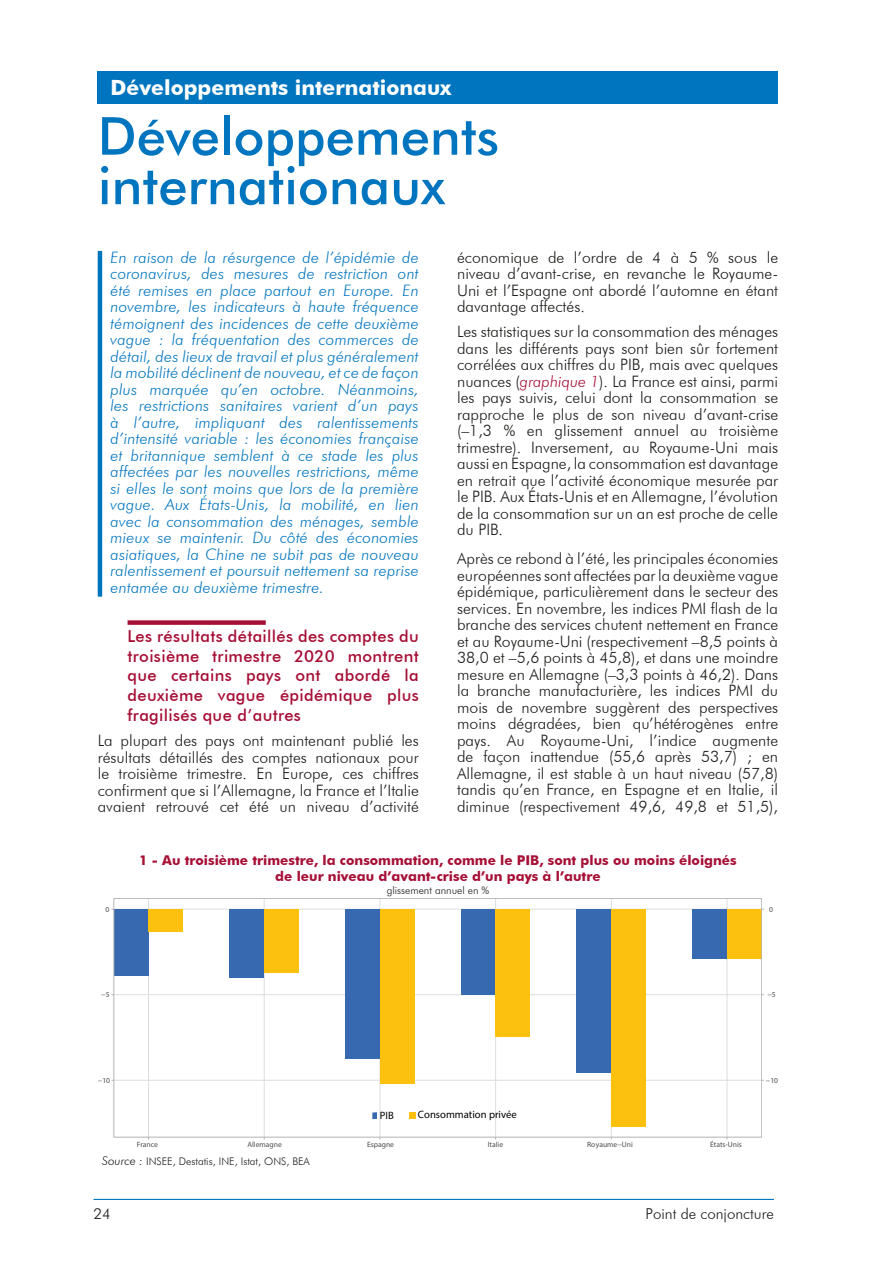
<style>
.page{position:relative;width:893px;height:1263px;background:#fff}
.page>*{position:absolute;margin:0;border:0;box-sizing:border-box;transform-origin:0 0}
.t1{font:500 52.5px/49.5px "Futura BT";color:#0075bf}
.t2{font:700 21px "Futura BT";color:#fff}
.t3{font:500 16.5px/19.8px "Futura BT";letter-spacing:.02em;color:#a60f36;text-align:justify}
.t4{font:300 15.75px/16.5px "Futura BT";color:#1d1d1b;text-align:justify}
.t5{font:italic 300 15.75px/16.5px "Futura BT";letter-spacing:.01em;color:#0075bf;text-align:justify}
.t6{font:300 15px "Futura BT";color:#1d1d1b}
.t7{font:700 13.5px/16.2px "Futura BT";color:#a60f36;text-align:center}
.t8{font:10.65px "Helvetica";color:#020203}
.t9{font:300 10.5px "Futura BT";color:#1d1d1b}
.t10{font:7.65px "Helvetica";color:#4e4e4e}
.s1{font-style:italic;color:#a60f36}
.s2{font-style:italic;font-size:12px}
</style>
<div class="page">
<div style="left:98px;top:71px;width:680px;height:32px;background:#0075bf"></div>
<hr style="left:94px;top:1199px;width:680px;height:1px;background:#0075bf">
<hr style="left:98px;top:251px;width:4px;height:346px;background:#0075bf">
<div style="left:128px;top:620px;width:138px;height:5px;background:#a60f36"></div>
<hr style="left:727px;top:898px;width:1px;height:239px;background:#ddd">
<hr style="left:611px;top:898px;width:1px;height:239px;background:#ddd">
<hr style="left:495px;top:898px;width:1px;height:239px;background:#ddd">
<hr style="left:380px;top:898px;width:1px;height:239px;background:#ddd">
<hr style="left:264px;top:898px;width:1px;height:239px;background:#ddd">
<hr style="left:148px;top:898px;width:1px;height:239px;background:#ddd">
<hr style="left:114px;top:909px;width:648px;height:1px;background:#ddd">
<hr style="left:114px;top:994px;width:648px;height:1px;background:#ddd">
<hr style="left:114px;top:1080px;width:648px;height:1px;background:#ddd">
<div style="left:114px;top:909px;width:35px;height:67px;background:#3769b1"></div>
<div style="left:149px;top:909px;width:34px;height:22px;background:#fcc00e"></div>
<div style="left:229px;top:909px;width:35px;height:69px;background:#3769b1"></div>
<div style="left:264px;top:909px;width:35px;height:64px;background:#fcc00e"></div>
<div style="left:345px;top:909px;width:35px;height:149px;background:#3769b1"></div>
<div style="left:380px;top:909px;width:35px;height:175px;background:#fcc00e"></div>
<div style="left:461px;top:909px;width:35px;height:86px;background:#3769b1"></div>
<div style="left:496px;top:909px;width:34px;height:127px;background:#fcc00e"></div>
<div style="left:577px;top:909px;width:34px;height:164px;background:#3769b1"></div>
<div style="left:611px;top:909px;width:35px;height:217px;background:#fcc00e"></div>
<div style="left:692px;top:909px;width:35px;height:50px;background:#3769b1"></div>
<div style="left:727px;top:909px;width:35px;height:50px;background:#fcc00e"></div>
<div style="left:114px;top:898px;width:648px;height:239px;border:1px solid #b4b3b3"></div>
<svg style="left:372px;top:1112px;width:5px;height:7px"></svg>
<div style="left:409px;top:1112px;width:6px;height:7px;background:#fcc00e"></div>
<h2 class="t2" style="left:111px;top:75px;width:342px">Développements internationaux</h2>
<h1 class="t1" style="left:98px;top:111px;width:403px">Développements internationaux</h1>
<p class="t4" style="left:457px;top:249px;width:323px">économique de l’ordre de 4 à 5 % sous le niveau d’avant-crise, en revanche le Royaume-Uni et l’Espagne ont abordé l’automne en étant davantage affectés.</p>
<p class="t4" style="left:457px;top:323px;width:323px">Les statistiques sur la consommation des ménages dans les différents pays sont bien sûr fortement corrélées aux chiffres du PIB, mais avec quelques nuances (<span class="s1">graphique 1</span>). La France est ainsi, parmi les pays suivis, celui dont la consommation se rapproche le plus de son niveau d’avant-crise (–1,3 % en glissement annuel au troisième trimestre). Inversement, au Royaume-Uni mais aussi en Espagne, la consommation est davantage en retrait que l’activité économique mesurée par le PIB. Aux États-Unis et en Allemagne, l’évolution de la consommation sur un an est proche de celle du PIB.</p>
<p class="t4" style="left:457px;top:550px;width:323px">Après ce rebond à l’été, les principales économies européennes sont affectées par la deuxième vague épidémique, particulièrement dans le secteur des services. En novembre, les indices PMI flash de la branche des services chutent nettement en France et au Royaume-Uni (respectivement –8,5 points à 38,0 et –5,6 points à 45,8), et dans une moindre mesure en Allemagne (–3,3 points à 46,2). Dans la branche manufacturière, les indices PMI du mois de novembre suggèrent des perspectives moins dégradées, bien qu’hétérogènes entre pays. Au Royaume-Uni, l’indice augmente de façon inattendue (55,6 après 53,7) ; en Allemagne, il est stable à un haut niveau (57,8) tandis qu’en France, en Espagne et en Italie, il diminue (respectivement 49,6, 49,8 et 51,5),</p>
<p class="t7" style="left:139px;top:852px;width:599px">1 - Au troisième trimestre, la consommation, comme le PIB, sont plus ou moins éloignés de leur niveau d’avant-crise d’un pays à l’autre</p>
<p class="t9" style="left:387px;top:884px;width:104px">glissement annuel en %</p>
<p class="t5" style="left:111px;top:249px;width:310px">En raison de la résurgence de l’épidémie de coronavirus, des mesures de restriction ont été remises en place partout en Europe. En novembre, les indicateurs à haute fréquence témoignent des incidences de cette deuxième vague : la fréquentation des commerces de détail, des lieux de travail et plus généralement la mobilité déclinent de nouveau, et ce de façon plus marquée qu’en octobre. Néanmoins, les restrictions sanitaires varient d’un pays à l’autre, impliquant des ralentissements d’intensité variable : les économies française et britannique semblent à ce stade les plus affectées par les nouvelles restrictions, même si elles le sont moins que lors de la première vague. Aux États-Unis, la mobilité, en lien avec la consommation des ménages, semble mieux se maintenir. Du côté des économies asiatiques, la Chine ne subit pas de nouveau ralentissement et poursuit nettement sa reprise entamée au deuxième trimestre.</p>
<p class="t3" style="left:128px;top:626px;width:293px">Les résultats détaillés des comptes du troisième trimestre 2020 montrent que certains pays ont abordé la deuxième vague épidémique plus fragilisés que d’autres</p>
<p class="t4" style="left:98px;top:732px;width:323px">La plupart des pays ont maintenant publié les résultats détaillés des comptes nationaux pour le troisième trimestre. En Europe, ces chiffres confirment que si l’Allemagne, la France et l’Italie avaient retrouvé cet été un niveau d’activité</p>
<p class="t10" style="left:105px;top:905px;width:5px">0</p>
<p class="t10" style="left:769px;top:904px;width:5px">0</p>
<p class="t10" style="left:101px;top:990px;width:10px">−5</p>
<p class="t10" style="left:767px;top:990px;width:10px">−5</p>
<p class="t10" style="left:98px;top:1076px;width:14px">−10</p>
<p class="t8" style="left:380px;top:1109px;width:16px">PIB</p>
<p class="t8" style="left:418px;top:1108px;width:100px">Consommation privée</p>
<p class="t10" style="left:137px;top:1139px;width:23px">France</p>
<p class="t10" style="left:247px;top:1139px;width:36px">Allemagne</p>
<p class="t10" style="left:367px;top:1139px;width:29px">Espagne</p>
<p class="t10" style="left:488px;top:1139px;width:17px">Italie</p>
<p class="t10" style="left:587px;top:1139px;width:47px">Royaume−Uni</p>
<p class="t10" style="left:710px;top:1139px;width:33px">États-Unis</p>
<p class="t9" style="left:102px;top:1155px;width:209px"><span class="s2">Source :</span> INSEE, Destatis, INE, Istat, ONS, BEA</p>
<p class="t10" style="left:766px;top:1076px;width:14px">−10</p>
<p class="t6" style="left:94px;top:1205px;width:19px">24</p>
<p class="t6" style="left:645px;top:1205px;width:130px">Point de conjoncture</p>
</div>
